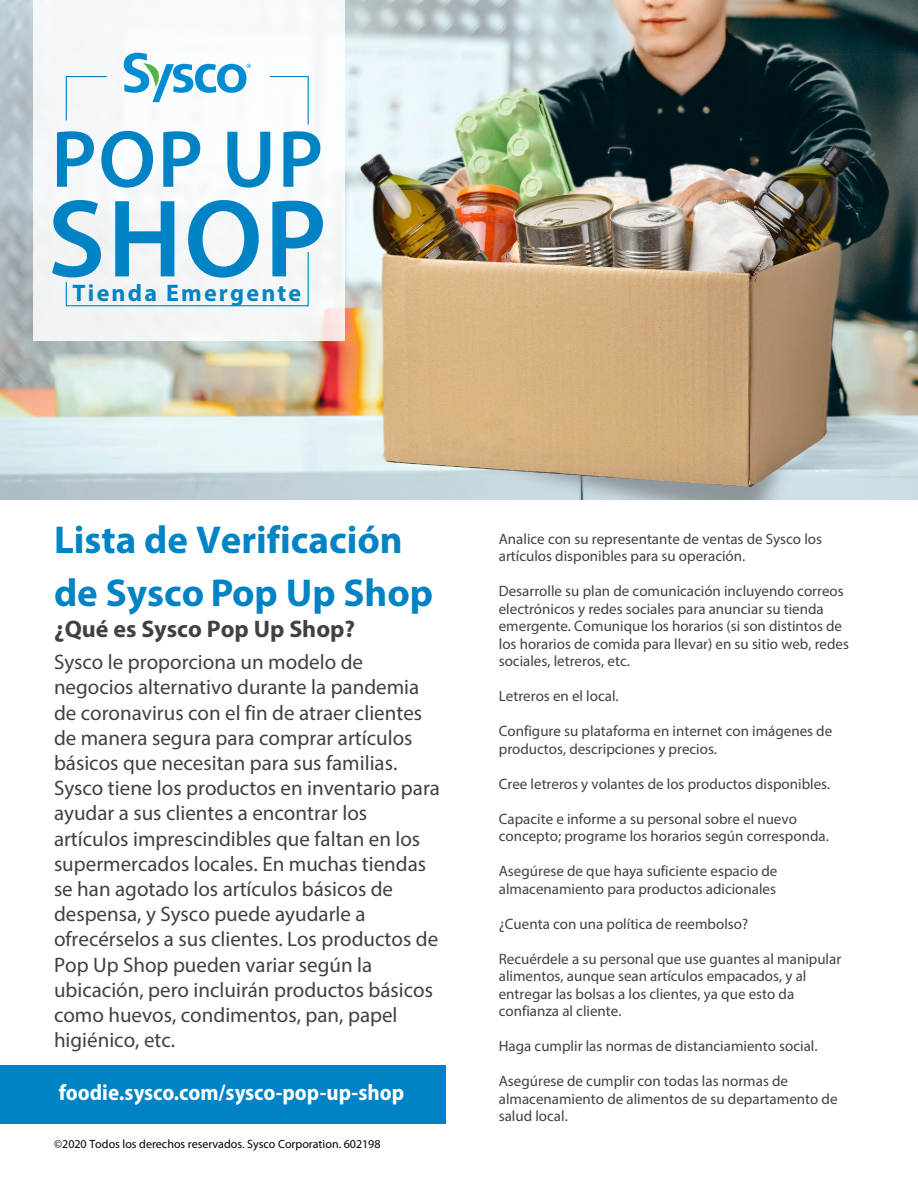
<style>
.page{position:relative;width:918px;height:1188px;background:#fff}
.page>*{position:absolute;margin:0;border:0;box-sizing:border-box;transform-origin:0 0}
.t1{font:600 111.45px "Myriad Pro";color:#0083c4}
.t2{font:600 81.6px "Myriad Pro";color:#0083c4}
.t3{font:700 39px/52.8px "Myriad Pro";color:#0083c4}
.t4{font:700 24px "Myriad Pro";color:#414042}
.t5{font:700 24px "Myriad Pro";letter-spacing:.09em;color:#0084c4}
.t6{font:700 semi-condensed 22.5px "Myriad Pro";color:#fff}
.t7{font:21px/25.2px "Myriad Pro";color:#414042}
.t8{font:15px/17.5px "Myriad Pro";color:#414042}
.t9{font:12px "Myriad Pro";color:#000}
</style>
<div class="page">
<img style="left:0;top:0;width:918px;height:500px">
<div style="left:0;top:1065px;width:446px;height:59px;background:#0083c4"></div>
<div style="left:33px;top:0;width:312px;height:341px;background:#f6f8f9"></div>
<svg style="left:124px;top:53px;width:127px;height:49px"></svg>
<svg style="left:65px;top:76px;width:42px;height:45px"></svg>
<svg style="left:269px;top:76px;width:40px;height:49px"></svg>
<svg style="left:65px;top:251px;width:244px;height:56px"></svg>
<h2 class="t2" style="left:51px;top:107px;width:274px">POP UP</h2>
<h1 class="t1" style="left:48px;top:168px;width:281px">SHOP</h1>
<h3 class="t5" style="left:73px;top:277px;width:230px">Tienda Emergente</h3>
<h3 class="t3" style="left:54px;top:512px;width:381px">Lista de Verificación de Sysco Pop Up Shop</h3>
<h3 class="t4" style="left:54px;top:613px;width:303px">¿Qué es Sysco Pop Up Shop?</h3>
<p class="t7" style="left:54px;top:649px;width:388px">Sysco le proporciona un modelo de negocios alternativo durante la pandemia de coronavirus con el fin de atraer clientes de manera segura para comprar artículos básicos que necesitan para sus familias.<br>Sysco tiene los productos en inventario para ayudar a sus clientes a encontrar los artículos imprescindibles que faltan en los supermercados locales. En muchas tiendas se han agotado los artículos básicos de despensa, y Sysco puede ayudarle a ofrecérselos a sus clientes. Los productos de Pop Up Shop pueden variar según la ubicación, pero incluirán productos básicos como huevos, condimentos, pan, papel higiénico, etc.</p>
<h3 class="t6" style="left:59px;top:1080px;width:347px">foodie.sysco.com/sysco-pop-up-shop</h3>
<p class="t9" style="left:54px;top:1136px;width:328px">©2020 Todos los derechos reservados. Sysco Corporation. 602198</p>
<p class="t8" style="left:499px;top:530px;width:325px">Analice con su representante de ventas de Sysco los artículos disponibles para su operación.</p>
<p class="t8" style="left:499px;top:582px;width:352px">Desarrolle su plan de comunicación incluyendo correos electrónicos y redes sociales para anunciar su tienda emergente. Comunique los horarios (si son distintos de los horarios de comida para llevar) en su sitio web, redes sociales, letreros, etc.</p>
<p class="t8" style="left:499px;top:687px;width:121px">Letreros en el local.</p>
<p class="t8" style="left:499px;top:722px;width:335px">Configure su plataforma en internet con imágenes de productos, descripciones y precios.</p>
<p class="t8" style="left:499px;top:775px;width:333px">Cree letreros y volantes de los productos disponibles.</p>
<p class="t8" style="left:499px;top:810px;width:332px">Capacite e informe a su personal sobre el nuevo concepto; programe los horarios según corresponda.</p>
<p class="t8" style="left:499px;top:862px;width:280px">Asegúrese de que haya suficiente espacio de almacenamiento para productos adicionales</p>
<p class="t8" style="left:499px;top:915px;width:251px">¿Cuenta con una política de reembolso?</p>
<p class="t8" style="left:499px;top:950px;width:344px">Recuérdele a su personal que use guantes al manipular alimentos, aunque sean artículos empacados, y al entregar las bolsas a los clientes, ya que esto da confianza al cliente.</p>
<p class="t8" style="left:499px;top:1037px;width:320px">Haga cumplir las normas de distanciamiento social.</p>
<p class="t8" style="left:499px;top:1072px;width:340px">Asegúrese de cumplir con todas las normas de almacenamiento de alimentos de su departamento de salud local.</p>
</div>
